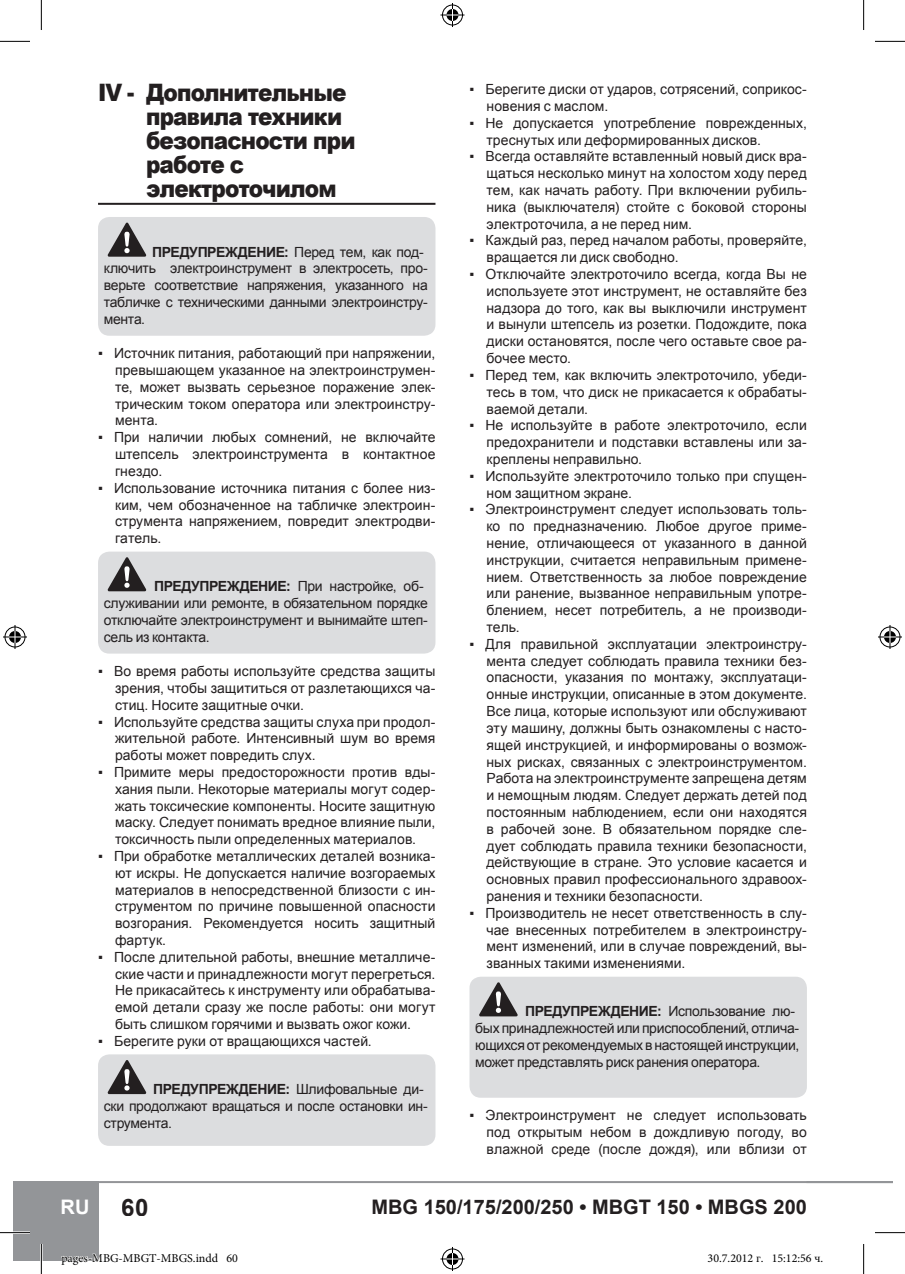
<style>
.page{position:relative;width:905px;height:1274px;background:#fff}
.page>*{position:absolute;margin:0;border:0;box-sizing:border-box;transform-origin:0 0}
.Big_Title{font:900 24px/24px "Arial";letter-spacing:-.035em;color:#231f20;scale:.9 1}
.t1{font:700 24px "Arial";color:#231f20}
.t2{font:700 20px "Arial";color:#231f20}
.t3{font:700 20px "Arial";color:#fff}
.t4{font:14px/16.8px "Arial";color:#231f20;text-align:justify}
.t5{font:14px/16.8px "Arial";letter-spacing:-.02em;color:#231f20}
.t6{font:12px "Minion Pro";color:#000}
.s1{font-weight:700}
</style>
<div class="page">
<div style="left:13px;top:1180px;width:85px;height:80px;background:#939598"></div>
<hr style="left:84px;top:1180px;width:808px;height:2px;background:#939598">
<hr style="left:98px;top:203px;width:337px;height:2px;background:#231f20">
<div style="left:98px;top:217px;width:337px;height:119px;background:#dcdddf;border-radius:11px"></div>
<svg style="left:108px;top:223px;width:38px;height:34px"></svg>
<div style="left:98px;top:551px;width:337px;height:102px;background:#dcdddf;border-radius:11px"></div>
<svg style="left:108px;top:557px;width:38px;height:34px"></svg>
<div style="left:98px;top:1054px;width:337px;height:91px;background:#dcdddf;border-radius:11px"></div>
<svg style="left:108px;top:1060px;width:38px;height:33px"></svg>
<div style="left:469px;top:976px;width:338px;height:121px;background:#dcdddf;border-radius:11px"></div>
<svg style="left:479px;top:982px;width:38px;height:34px"></svg>
<hr style="left:0;top:1231px;width:30px;height:2px;background:#fff">
<hr style="left:40px;top:1243px;width:3px;height:30px;background:#fff">
<hr style="left:0;top:41px;width:30px;height:1px;background:#000">
<hr style="left:875px;top:41px;width:30px;height:1px;background:#000">
<hr style="left:0;top:1232px;width:30px;height:1px;background:#000">
<hr style="left:875px;top:1232px;width:30px;height:1px;background:#000">
<hr style="left:41px;top:0;width:1px;height:30px;background:#000">
<hr style="left:41px;top:1243px;width:1px;height:30px;background:#000">
<hr style="left:863px;top:0;width:1px;height:30px;background:#000">
<hr style="left:863px;top:1243px;width:1px;height:30px;background:#000">
<svg style="left:440px;top:3px;width:24px;height:24px"></svg>
<svg style="left:440px;top:1247px;width:24px;height:23px"></svg>
<svg style="left:3px;top:625px;width:24px;height:24px"></svg>
<svg style="left:878px;top:625px;width:24px;height:24px"></svg>
<svg style="left:61px;top:1189px;width:38px;height:72px"></svg>
<div style="left:232px;top:1253px;width:6px;height:9px;border:1px solid #fff;border-radius:50%"></div>
<svg style="left:232px;top:1253px;width:5px;height:9px"></svg>
<p class="Big_Title" style="left:146px;top:80px;width:234px;text-indent:-48px">IV - Дополнительные правила техники безопасности при работе с электроточилом</p>
<p class="t5" style="left:104px;top:243px;width:326px;text-indent:48px"><span class="s1">ПРЕДУПРЕЖДЕНИЕ:</span> Перед тем, как под&shy;ключить электроинструмент в электросеть, про&shy;верьте соответствие напряжения, указанного на табличке с техническими данными электроинстру&shy;мента.</p>
<p class="t4" style="left:115px;top:345px;width:322px;text-indent:-17px">▪ Источник питания, работающий при напряжении, превышающем указанное на электроинструмен&shy;те, может вызвать серьезное поражение элек&shy;трическим током оператора или электроинстру&shy;мента.</p>
<p class="t4" style="left:115px;top:429px;width:322px;text-indent:-17px">▪ При наличии любых сомнений, не включайте штепсель электроинструмента в контактное гнездо.</p>
<p class="t4" style="left:115px;top:479px;width:322px;text-indent:-17px">▪ Использование источника питания с более низ&shy;ким, чем обозначенное на табличке электроин&shy;струмента напряжением, повредит электродви&shy;гатель.</p>
<p class="t5" style="left:104px;top:578px;width:326px;text-indent:50px"><span class="s1">ПРЕДУПРЕЖДЕНИЕ:</span> При настройке, об&shy;служивании или ремонте, в обязательном порядке отключайте электроинструмент и вынимайте штеп&shy;сель из контакта.</p>
<p class="t4" style="left:115px;top:663px;width:322px;text-indent:-17px">▪ Во время работы используйте средства защиты зрения, чтобы защититься от разлетающихся ча&shy;стиц. Носите защитные очки.</p>
<p class="t4" style="left:115px;top:713px;width:322px;text-indent:-17px">▪ Используйте средства защиты слуха при продол&shy;жительной работе. Интенсивный шум во время работы может повредить слух.</p>
<p class="t4" style="left:115px;top:763px;width:322px;text-indent:-17px">▪ Примите меры предосторожности против вды&shy;хания пыли. Некоторые материалы могут содер&shy;жать токсические компоненты. Носите защитную маску. Следует понимать вредное влияние пыли, токсичность пыли определенных материалов.</p>
<p class="t4" style="left:115px;top:847px;width:322px;text-indent:-17px">▪ При обработке металлических деталей возника&shy;ют искры. Не допускается наличие возгораемых материалов в непосредственной близости с ин&shy;струментом по причине повышенной опасности возгорания. Рекомендуется носить защитный фартук.</p>
<p class="t4" style="left:115px;top:948px;width:322px;text-indent:-17px">▪ После длительной работы, внешние металличе&shy;ские части и принадлежности могут перегреться.<br>Не прикасайтесь к инструменту или обрабатыва&shy;емой детали сразу же после работы: они могут быть слишком горячими и вызвать ожог кожи.</p>
<p class="t4" style="left:98px;top:1032px;width:275px">▪ Берегите руки от вращающихся частей.</p>
<p class="t5" style="left:104px;top:1080px;width:326px;text-indent:49px"><span class="s1">ПРЕДУПРЕЖДЕНИЕ:</span> Шлифовальные ди&shy;ски продолжают вращаться и после остановки ин&shy;струмента.</p>
<p class="t4" style="left:486px;top:81px;width:322px;text-indent:-17px">▪ Берегите диски от ударов, сотрясений, соприкос&shy;новения с маслом.</p>
<p class="t4" style="left:486px;top:114px;width:322px;text-indent:-17px">▪ Не допускается употребление поврежденных, треснутых или деформированных дисков.</p>
<p class="t4" style="left:486px;top:148px;width:322px;text-indent:-17px">▪ Всегда оставляйте вставленный новый диск вра&shy;щаться несколько минут на холостом ходу перед тем, как начать работу. При включении рубиль&shy;ника (выключателя) стойте с боковой стороны электроточила, а не перед ним.</p>
<p class="t4" style="left:486px;top:232px;width:322px;text-indent:-17px">▪ Каждый раз, перед началом работы, проверяйте, вращается ли диск свободно.</p>
<p class="t4" style="left:486px;top:266px;width:322px;text-indent:-17px">▪ Отключайте электроточило всегда, когда Вы не используете этот инструмент, не оставляйте без надзора до того, как вы выключили инструмент и вынули штепсель из розетки. Подождите, пока диски остановятся, после чего оставьте свое ра&shy;бочее место.</p>
<p class="t4" style="left:486px;top:366px;width:322px;text-indent:-17px">▪ Перед тем, как включить электроточило, убеди&shy;тесь в том, что диск не прикасается к обрабаты&shy;ваемой детали.</p>
<p class="t4" style="left:486px;top:417px;width:322px;text-indent:-17px">▪ Не используйте в работе электроточило, если предохранители и подставки вставлены или за&shy;креплены неправильно.</p>
<p class="t4" style="left:486px;top:467px;width:322px;text-indent:-17px">▪ Используйте электроточило только при спущен&shy;ном защитном экране.</p>
<p class="t4" style="left:486px;top:501px;width:322px;text-indent:-17px">▪ Электроинструмент следует использовать толь&shy;ко по предназначению. Любое другое приме&shy;нение, отличающееся от указанного в данной инструкции, считается неправильным примене&shy;нием. Ответственность за любое повреждение или ранение, вызванное неправильным употре&shy;блением, несет потребитель, а не производи&shy;тель.</p>
<p class="t4" style="left:486px;top:635px;width:322px;text-indent:-17px">▪ Для правильной эксплуатации электроинстру&shy;мента следует соблюдать правила техники без&shy;опасности, указания по монтажу, эксплуатаци&shy;онные инструкции, описанные в этом документе.<br>Все лица, которые используют или обслуживают эту машину, должны быть ознакомлены с насто&shy;ящей инструкцией, и информированы о возмож&shy;ных рисках, связанных с электроинструментом.<br>Работа на электроинструменте запрещена детям и немощным людям. Следует держать детей под постоянным наблюдением, если они находятся в рабочей зоне. В обязательном порядке сле&shy;дует соблюдать правила техники безопасности, действующие в стране. Это условие касается и основных правил профессионального здравоох&shy;ранения и техники безопасности.</p>
<p class="t4" style="left:486px;top:904px;width:322px;text-indent:-17px">▪ Производитель не несет ответственность в слу&shy;чае внесенных потребителем в электроинстру&shy;мент изменений, или в случае повреждений, вы&shy;званных такими изменениями.</p>
<p class="t5" style="left:475px;top:1003px;width:326px;text-indent:50px"><span class="s1">ПРЕДУПРЕЖДЕНИЕ:</span> Использование лю&shy;бых принадлежностей или приспособлений, отлича&shy;ющихся от рекомендуемых в настоящей инструкции, может представлять риск ранения оператора.</p>
<p class="t4" style="left:486px;top:1106px;width:322px;text-indent:-17px">▪ Электроинструмент не следует использовать под открытым небом в дождливую погоду, во влажной среде (после дождя), или вблизи от</p>
<h2 class="t3" style="left:61px;top:1193px;width:30px">RU</h2>
<h1 class="t1" style="left:122px;top:1190px;width:28px">60</h1>
<h2 class="t2" style="left:371px;top:1193px;width:437px">MBG 150/175/200/250 • MBGT 150 • MBGS 200</h2>
<p class="t6" style="left:61px;top:1249px;width:178px">pages-MBG-MBGT-MBGS.indd 60</p>
<p class="t6" style="left:707px;top:1249px;width:117px">30.7.2012 г. 15:12:56 ч.</p>
</div>
